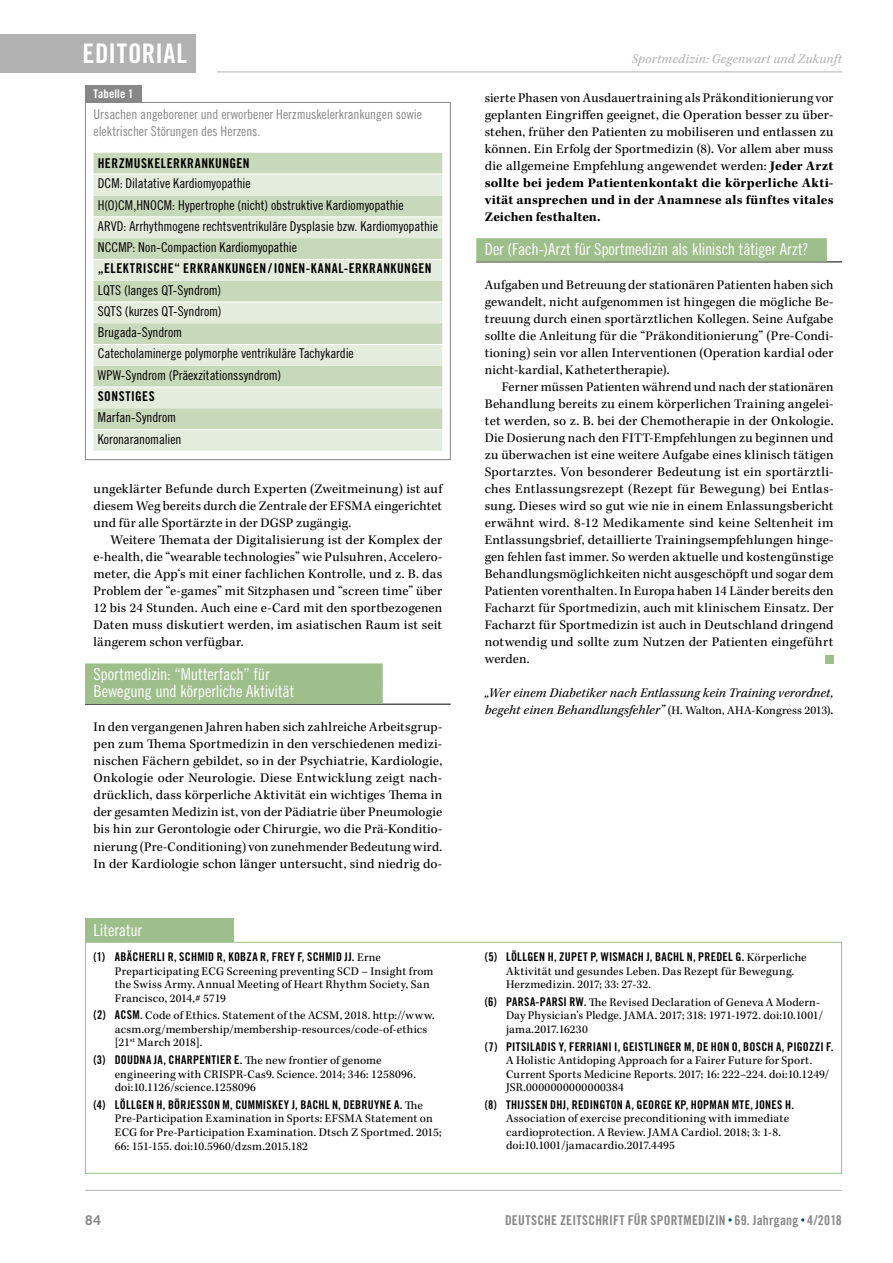
<style>
.page{position:relative;width:893px;height:1263px;background:#fff}
.page>*{position:absolute;margin:0;border:0;box-sizing:border-box;transform-origin:0 0}
.t1{font:27px "Trade Gothic LT Std Bd Cn 20";letter-spacing:.02em;color:#fff}
.t2{font:16.5px/17px "Trade Gothic LT Std Cn 18";letter-spacing:-.01em;color:#fff}
.t3{font:13.5px/17px "Kepler Std";letter-spacing:.01em;color:#000;text-align:justify}
.t4{font:13.5px/21.3px "Trade Gothic LT Std Cn 18";letter-spacing:-.005em;color:#000}
.t5{font:italic 13.5px/17px "Kepler Std";letter-spacing:.005em;color:#000}
.t6{font:13.5px/17px "Trade Gothic LT Std Cn 18";letter-spacing:-.005em;color:#878787}
.t7{font:13.5px "Trade Gothic LT Std Bd Cn 20";letter-spacing:.035em;color:#000}
.t8{font:13.5px "Trade Gothic LT Std Bd Cn 20";letter-spacing:.015em;color:#878787}
.t9{font:italic 13.5px "Kepler Std";letter-spacing:.015em;color:#b3b2b2}
.t10{font:700 13.5px "Trade Gothic LT Std";color:#878787}
.t11{font:12px/13.5px "Kepler Std";letter-spacing:.015em;color:#000}
.t12{font:12px "Trade Gothic LT Std Bd Cn 20";letter-spacing:.025em;color:#000}
.t13{font:12px "Trade Gothic LT Std Bd Cn 20";letter-spacing:.015em;color:#fff}
.s1{font-family:"Kepler Std"}
.s2{font-family:"Trade Gothic LT Std Bd Cn 20"}
.s3{font-weight:700}
.s4{font-style:normal;font-size:12px}
.s5{font-style:normal}
</style>
<div class="page">
<div style="left:0;top:34px;width:196px;height:38px;background:#b3b2b2"></div>
<hr style="left:217px;top:72px;width:625px;height:1px;background:#b3b2b2">
<hr style="left:85px;top:1190px;width:757px;height:1px;background:#b3b2b2">
<div style="left:85px;top:663px;width:298px;height:24px;background:#9ebf8b"></div>
<hr style="left:85px;top:704px;width:366px;height:1px;background:#000">
<div style="left:85px;top:680px;width:298px;height:24px;background:#9ebf8b"></div>
<hr style="left:476px;top:261px;width:366px;height:1px;background:#000">
<div style="left:476px;top:238px;width:351px;height:24px;background:#9ebf8b"></div>
<div style="left:825px;top:655px;width:8px;height:8px;background:#9ebf8b"></div>
<div style="left:85px;top:918px;width:149px;height:24px;background:#9ebf8b"></div>
<div style="left:85px;top:942px;width:757px;height:232px;border:1px solid #9ebf8b"></div>
<div style="left:94px;top:153px;width:348px;height:21px;background:#c8d8ba"></div>
<svg style="left:94px;top:175px;width:348px;height:276px;fill:#e4ecde"></svg>
<hr style="left:94px;top:216px;width:348px;height:1px;background:#fff">
<hr style="left:94px;top:259px;width:348px;height:1px;background:#fff">
<hr style="left:94px;top:302px;width:348px;height:1px;background:#fff">
<hr style="left:94px;top:344px;width:348px;height:1px;background:#fff">
<hr style="left:94px;top:387px;width:348px;height:1px;background:#fff">
<hr style="left:94px;top:429px;width:348px;height:1px;background:#fff">
<div style="left:85px;top:102px;width:366px;height:358px;border:1px solid #878787"></div>
<div style="left:85px;top:85px;width:57px;height:17px;background:#878787"></div>
<h1 class="t1" style="left:83px;top:37px;width:106px">EDITORIAL</h1>
<p class="t13" style="left:94px;top:86px;width:41px">Tabelle 1</p>
<p class="t6" style="left:94px;top:106px;width:330px">Ursachen angeborener und erworbener Herzmuskelerkrankungen sowie elektrischer Störungen des Herzens.</p>
<p class="t7" style="left:98px;top:155px;width:153px">HERZMUSKELERKRANKUNGEN</p>
<p class="t4" style="left:98px;top:173px;width:342px">DCM: Dilatative Kardiomyopathie<br>H(O)CM,HNOCM: Hypertrophe (nicht) obstruktive Kardiomyopathie<br>ARVD: Arrhythmogene rechtsventrikuläre Dysplasie bzw. Kardiomyopathie NCCMP: Non-Compaction Kardiomyopathie</p>
<p class="t7" style="left:98px;top:260px;width:335px">„ELEKTRISCHE“ ERKRANKUNGEN/ IONEN-KANAL-ERKRANKUNGEN</p>
<p class="t4" style="left:98px;top:279px;width:258px">LQTS (langes QT-Syndrom)<br>SQTS (kurzes QT-Syndrom)<br>Brugada-Syndrom<br>Catecholaminerge polymorphe ventrikuläre Tachykardie WPW-Syndrom (Präexzitationssyndrom)</p>
<p class="t7" style="left:98px;top:388px;width:58px">SONSTIGES</p>
<p class="t4" style="left:98px;top:407px;width:85px">Marfan-Syndrom<br>Koronaranomalien</p>
<p class="t3" style="left:94px;top:481px;width:350px">ungeklärter Befunde durch Experten (Zweitmeinung) ist auf diesem Weg bereits durch die Zentrale der EFSMA eingerichtet und für alle Sportärzte in der DGSP zugängig.</p>
<p class="t3" style="left:94px;top:532px;width:350px;text-indent:17px">Weitere Themata der Digitalisierung ist der Komplex der e-health, die “wearable technologies” wie Pulsuhren, Accelero&shy;meter, die App‘s mit einer fachlichen Kontrolle, und z. B. das Problem der “e-games” mit Sitzphasen und “screen time” über 12 bis 24 Stunden. Auch eine e-Card mit den sportbezogenen Daten muss diskutiert werden, im asiatischen Raum ist seit längerem schon verfügbar.</p>
<p class="t2" style="left:94px;top:666px;width:202px">Sportmedizin: “Mutterfach” für<br>Bewegung und körperliche Aktivität</p>
<p class="t3" style="left:94px;top:719px;width:350px">In den vergangenen Jahren haben sich zahlreiche Arbeitsgrup&shy;pen zum Thema Sportmedizin in den verschiedenen medizi&shy;nischen Fächern gebildet, so in der Psychiatrie, Kardiologie, Onkologie oder Neurologie. Diese Entwicklung zeigt nach&shy;drücklich, dass körperliche Aktivität ein wichtiges Thema in der gesamten Medizin ist, von der Pädiatrie über Pneumologie bis hin zur Gerontologie oder Chirurgie, wo die Prä-Konditio&shy;nierung (Pre-Conditioning) von zunehmender Bedeutung wird.<br>In der Kardiologie schon länger untersucht, sind niedrig do-</p>
<p class="t2" style="left:94px;top:921px;width:50px">Literatur</p>
<p class="t12" style="left:94px;top:950px;width:289px">(1) ABÄCHERLI R, SCHMID R, KOBZA R, FREY F, SCHMID JJ. <span class="s1">Erne</span></p>
<p class="t11" style="left:115px;top:965px;width:320px">Preparticipating ECG Screening preventing SCD – Insight from the Swiss Army. Annual Meeting of Heart Rhythm Society, San<br>Francisco, 2014,# 5719</p>
<p class="t11" style="left:115px;top:1009px;width:321px;text-indent:-21px"><span class="s2">(2) ACSM.</span> Code of Ethics. Statement of the ACSM, 2018. http://www. acsm.org/membership/membership-resources/code-of-ethics [21<sup>st</sup> March 2018].</p>
<p class="t12" style="left:94px;top:1053px;width:290px">(3) DOUDNA JA, CHARPENTIER E. <span class="s1">The new frontier of genome</span></p>
<p class="t11" style="left:115px;top:1068px;width:302px">engineering with CRISPR-Cas9. Science. 2014; 346: 1258096. doi:10.1126/science.1258096</p>
<p class="t12" style="left:94px;top:1097px;width:331px">(4) LÖLLGEN H, BÖRJESSON M, CUMMISKEY J, BACHL N, DEBRUYNE A. <span class="s1">The</span></p>
<p class="t11" style="left:115px;top:1112px;width:328px">Pre-Participation Examination in Sports: EFSMA Statement on<br>ECG for Pre-Participation Examination. Dtsch Z Sportmed. 2015;<br>66: 151-155. doi:10.5960/dzsm.2015.182</p>
<p class="t9" style="left:632px;top:51px;width:212px">Sportmedizin: Gegenwart und Zukunft</p>
<p class="t3" style="left:485px;top:90px;width:350px">sierte Phasen von Ausdauertraining als Präkonditionierung vor geplanten Eingriffen geeignet, die Operation besser zu über&shy;stehen, früher den Patienten zu mobiliseren und entlassen zu können. Ein Erfolg der Sportmedizin (8). Vor allem aber muss die allgemeine Empfehlung angewendet werden: <span class="s3">Jeder Arzt sollte bei jedem Patientenkontakt die körperliche Akti&shy;vität ansprechen und in der Anamnese als fünftes vitales Zeichen festhalten.</span></p>
<p class="t2" style="left:485px;top:241px;width:325px">Der (Fach-)Arzt für Sportmedizin als klinisch tätiger Arzt?</p>
<p class="t3" style="left:485px;top:277px;width:350px">Aufgaben und Betreuung der stationären Patienten haben sich gewandelt, nicht aufgenommen ist hingegen die mögliche Be&shy;treuung durch einen sportärztlichen Kollegen. Seine Aufgabe sollte die Anleitung für die “Präkonditionierung” (Pre-Condi&shy;tioning) sein vor allen Interventionen (Operation kardial oder nicht-kardial, Kathetertherapie).</p>
<p class="t3" style="left:485px;top:379px;width:350px;text-indent:17px">Ferner müssen Patienten während und nach der stationären Behandlung bereits zu einem körperlichen Training angelei&shy;tet werden, so z. B. bei der Chemotherapie in der Onkologie.<br>Die Dosierung nach den FITT-Empfehlungen zu beginnen und zu überwachen ist eine weitere Aufgabe eines klinisch tätigen Sportarztes. Von besonderer Bedeutung ist ein sportärztli&shy;ches Entlassungsrezept (Rezept für Bewegung) bei Entlas&shy;sung. Dieses wird so gut wie nie in einem Enlassungsbericht erwähnt wird. 8-12 Medikamente sind keine Seltenheit im Entlassungsbrief, detaillierte Trainingsempfehlungen hinge&shy;gen fehlen fast immer. So werden aktuelle und kostengünstige Behandlungsmöglichkeiten nicht ausgeschöpft und sogar dem Patienten vorenthalten. In Europa haben 14 Länder bereits den Facharzt für Sportmedizin, auch mit klinischem Einsatz. Der Facharzt für Sportmedizin ist auch in Deutschland dringend notwendig und sollte zum Nutzen der Patienten eingeführt werden.</p>
<p class="t5" style="left:485px;top:685px;width:350px">„Wer einem Diabetiker nach Entlassung kein Training verordnet, begeht einen Behandlungsfehler” <span class="s4">(H. Walton, AHA-Kongress 2013)</span><span class="s5">.</span></p>
<p class="t12" style="left:485px;top:950px;width:323px">(5) LÖLLGEN H, ZUPET P, WISMACH J, BACHL N, PREDEL G. <span class="s1">Körperliche</span></p>
<p class="t11" style="left:506px;top:965px;width:290px">Aktivität und gesundes Leben. Das Rezept für Bewegung.<br>Herzmedizin. 2017; 33: 27-32.</p>
<p class="t11" style="left:506px;top:996px;width:319px;text-indent:-21px"><span class="s2">(6) PARSA-PARSI RW.</span> The Revised Declaration of Geneva A Modern-<br>Day Physician’s Pledge. JAMA. 2017; 318: 1971-1972. doi:10.1001/ jama.2017.16230</p>
<p class="t12" style="left:485px;top:1039px;width:350px">(7) PITSILADIS Y, FERRIANI I, GEISTLINGER M, DE HON O, BOSCH A, PIGOZZI F.</p>
<p class="t11" style="left:506px;top:1054px;width:325px">A Holistic Antidoping Approach for a Fairer Future for Sport.<br>Current Sports Medicine Reports. 2017; 16: 222–224. doi:10.1249/<br>JSR.0000000000000384</p>
<p class="t12" style="left:485px;top:1097px;width:311px">(8) THIJSSEN DHJ, REDINGTON A, GEORGE KP, HOPMAN MTE, JONES H.</p>
<p class="t11" style="left:506px;top:1112px;width:285px">Association of exercise preconditioning with immediate cardioprotection. A Review. JAMA Cardiol. 2018; 3: 1-8. doi:10.1001/jamacardio.2017.4495</p>
<p class="t10" style="left:85px;top:1211px;width:17px">84</p>
<p class="t8" style="left:505px;top:1212px;width:338px">DEUTSCHE ZEITSCHRIFT FÜR SPORTMEDIZIN 69. Jahrgang 4/2018</p>
</div>
